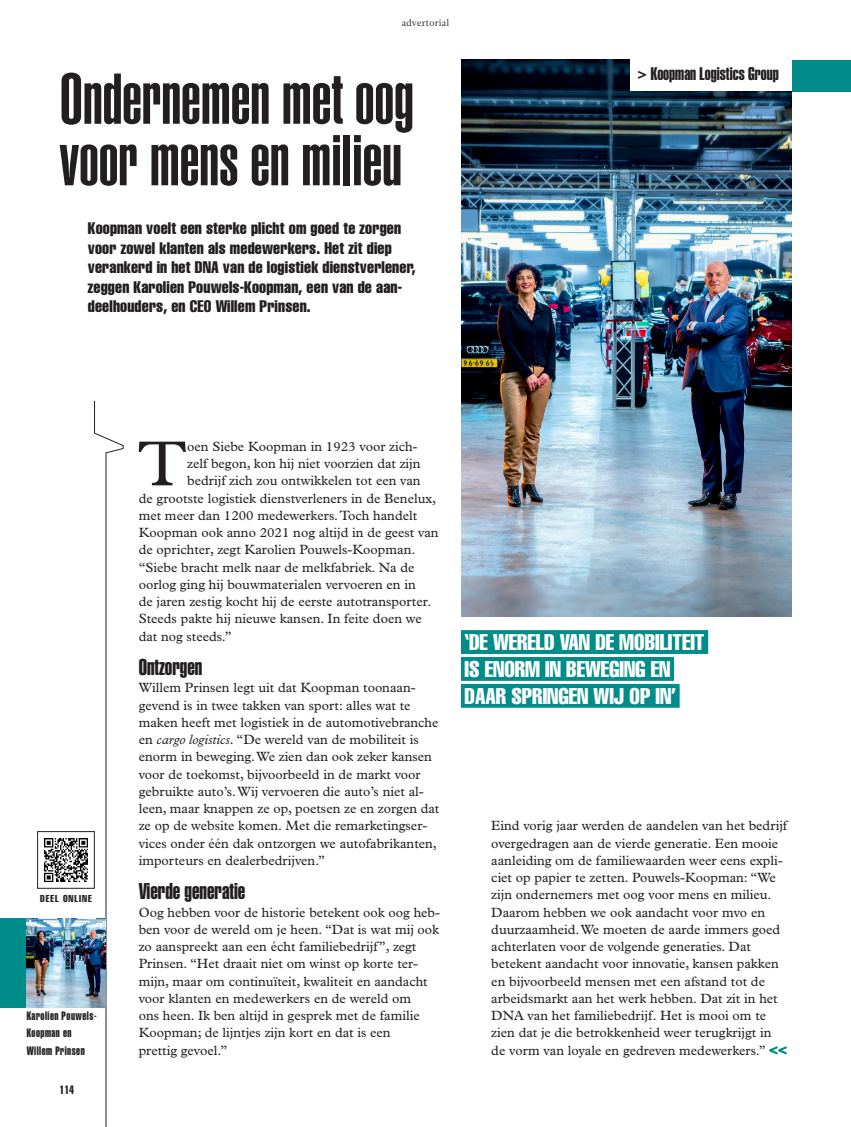
<style>
.page{position:relative;width:851px;height:1127px;background:#fff}
.page>*{position:absolute;margin:0;border:0;box-sizing:border-box;transform-origin:0 0}
.kop{font:900 extra-condensed 70.5px "Helvetica";color:#231f20}
.brood{font:64.05px "Plantin Std";color:#231f20}
.tk{font:22.5px "Helvetica Extra Compressed";color:#231f20}
.str_3{font:extra-condensed 22.35px "Helvetica";color:#fff}
.t1{font:18px "Helvetica Extra Compressed";color:#231f20}
.intro{font:extra-condensed 16.5px/19.5px "Helvetica";letter-spacing:.01em;color:#231f20}
.brood-2{font:13.5px/17.2px "Plantin Std";color:#231f20}
.naam{font:12px/17.2px "Helvetica Extra Compressed";letter-spacing:.04em;color:#231f20}
.t2{font:extra-condensed 9.9px "Helvetica";letter-spacing:.1em;color:#231f20}
.t3{font:9px "Leitura News Roman 1";letter-spacing:.02em;color:#231f20}
.s1{font-style:italic}
.s2{color:#008c88}
</style>
<div class="page">
<div style="left:475px;top:60px;width:375px;height:32px;background:#008c88"></div>
<img style="left:461px;top:60px;width:330px;height:556px">
<div style="left:0;top:918px;width:30px;height:90px;background:#008c88"></div>
<div style="left:629px;top:60px;width:162px;height:31px;background:#fff"></div>
<div style="left:461px;top:630px;width:247px;height:24px;background:#008c88"></div>
<div style="left:461px;top:657px;width:213px;height:24px;background:#008c88"></div>
<div style="left:461px;top:684px;width:218px;height:24px;background:#008c88"></div>
<img style="left:44px;top:838px;width:44px;height:43px">
<div style="left:37px;top:831px;width:57px;height:57px;border:1px solid #231f20"></div>
<hr style="left:94px;top:401px;width:1px;height:32px;background:#231f20">
<svg style="left:94px;top:432px;width:30px;height:695px"></svg>
<img style="left:27px;top:918px;width:78px;height:90px">
<p class="t3" style="left:402px;top:18px;width:49px">advertorial</p>
<p class="kop" style="left:60px;top:59px;width:355px">Ondernemen met oog</p>
<p class="kop" style="left:60px;top:120px;width:344px">voor mens en milieu</p>
<p class="intro" style="left:88px;top:218px;width:329px">Koopman voelt een sterke plicht om goed te zorgen voor zowel klanten als medewerkers. Het zit diep verankerd in het DNA van de logistiek dienstverlener, zeggen Karolien Pouwels-Koopman, een van de aan&shy;deelhouders, en CEO Willem Prinsen.</p>
<p class="t1" style="left:637px;top:63px;width:143px">&gt; Koopman Logistics Group</p>
<p class="t2" style="left:40px;top:892px;width:53px">DEEL ONLINE</p>
<p class="naam" style="left:27px;top:1007px;width:72px">Karolien Pouwels-<br>Koopman en</p>
<p class="naam" style="left:27px;top:1042px;width:60px">Willem Prinsen</p>
<p class="naam" style="left:60px;top:1081px;width:16px">114</p>
<p class="brood" style="left:138px;top:427px;width:50px">T</p>
<p class="brood-2" style="left:187px;top:438px;width:232px">oen Siebe Koopman in 1923 voor zich-</p>
<p class="brood-2" style="left:187px;top:455px;width:235px">zelf begon, kon hij niet voorzien dat zijn</p>
<p class="brood-2" style="left:187px;top:472px;width:235px">bedrijf zich zou ontwikkelen tot een van</p>
<p class="brood-2" style="left:139px;top:489px;width:299px">de grootste logistiek dienstverleners in de Benelux,</p>
<p class="brood-2" style="left:139px;top:507px;width:280px">met meer dan 1200 medewerkers. Toch handelt</p>
<p class="brood-2" style="left:139px;top:524px;width:301px">Koopman ook anno 2021 nog altijd in de geest van</p>
<p class="brood-2" style="left:139px;top:541px;width:278px">de oprichter, zegt Karolien Pouwels-Koopman.</p>
<p class="brood-2" style="left:139px;top:558px;width:277px">“Siebe bracht melk naar de melkfabriek. Na de</p>
<p class="brood-2" style="left:139px;top:576px;width:278px">oorlog ging hij bouwmaterialen vervoeren en in</p>
<p class="brood-2" style="left:139px;top:593px;width:294px">de jaren zestig kocht hij de eerste autotransporter.</p>
<p class="brood-2" style="left:139px;top:610px;width:284px">Steeds pakte hij nieuwe kansen. In feite doen we</p>
<p class="brood-2" style="left:139px;top:627px;width:94px">dat nog steeds.”</p>
<p class="tk" style="left:139px;top:653px;width:65px">Ontzorgen</p>
<p class="brood-2" style="left:139px;top:679px;width:302px">Willem Prinsen legt uit dat Koopman toonaan&shy;gevend is in twee takken van sport: alles wat te maken heeft met logistiek in de automotivebranche en <span class="s1">cargo logistics</span>. “De wereld van de mobiliteit is enorm in beweging. We zien dan ook zeker kansen voor de toekomst, bijvoorbeeld in de markt voor gebruikte auto’s. Wij vervoeren die auto’s niet al&shy;leen, maar knappen ze op, poetsen ze en zorgen dat ze op de website komen. Met die remarketingser&shy;vices onder één dak ontzorgen we autofabrikanten, importeurs en dealerbedrijven.”</p>
<p class="tk" style="left:139px;top:878px;width:108px">Vierde generatie</p>
<p class="brood-2" style="left:139px;top:903px;width:303px">Oog hebben voor de historie betekent ook oog heb&shy;ben voor de wereld om je heen. “Dat is wat mij ook zo aanspreekt aan een écht familiebedrijf”, zegt Prinsen. “Het draait niet om winst op korte ter&shy;mijn, maar om continuïteit, kwaliteit en aandacht voor klanten en medewerkers en de wereld om<br>ons heen. Ik ben altijd in gesprek met de familie Koopman; de lijntjes zijn kort en dat is een<br>prettig gevoel.”</p>
<p class="str_3" style="left:464px;top:628px;width:241px">‘DE WERELD VAN DE MOBILITEIT</p>
<p class="str_3" style="left:464px;top:655px;width:207px">IS ENORM IN BEWEGING EN</p>
<p class="str_3" style="left:464px;top:681px;width:213px">DAAR SPRINGEN WIJ OP IN’</p>
<p class="brood-2" style="left:491px;top:817px;width:297px">Eind vorig jaar werden de aandelen van het bedrijf overgedragen aan de vierde generatie. Een mooie aanleiding om de familiewaarden weer eens expli&shy;ciet op papier te zetten. Pouwels-Koopman: “We zijn ondernemers met oog voor mens en milieu.<br>Daarom hebben we ook aandacht voor mvo en duurzaamheid. We moeten de aarde immers goed achterlaten voor de volgende generaties. Dat betekent aandacht voor innovatie, kansen pakken en bijvoorbeeld mensen met een afstand tot de arbeidsmarkt aan het werk hebben. Dat zit in het DNA van het familiebedrijf. Het is mooi om te zien dat je die betrokkenheid weer terugkrijgt in de vorm van loyale en gedreven medewerkers.” <span class="s2">&lt;&lt;</span></p>
</div>
